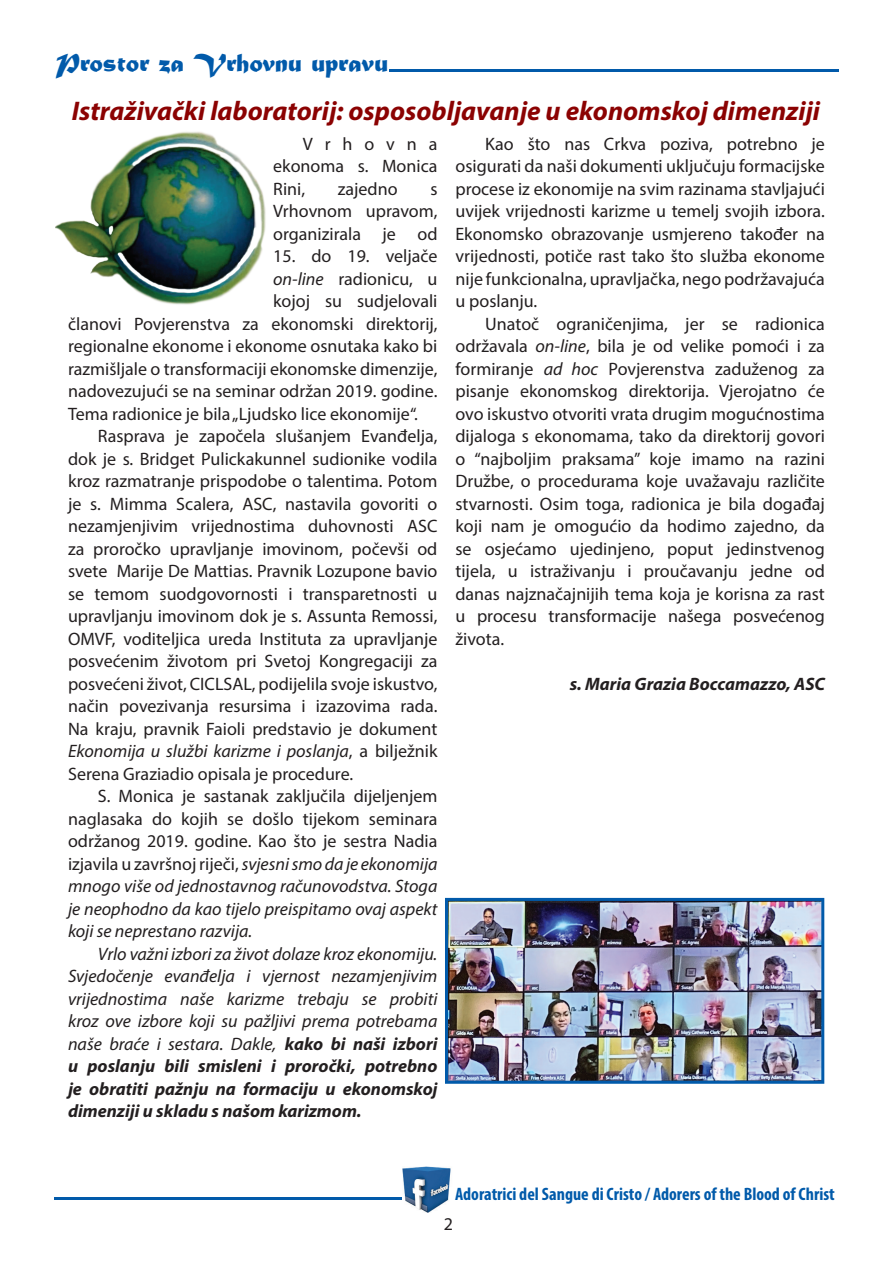
<style>
.page{position:relative;width:893px;height:1263px;background:#fff}
.page>*{position:absolute;margin:0;border:0;box-sizing:border-box;transform-origin:0 0}
.t1{font:italic 700 27px "Myriad Pro";color:#8b0202}
.t2{font:27px "Matura MT Script Capitals";color:#015aaa}
.t3{font:18px/22.5px "Myriad Pro";color:#231f20;text-align:justify}
.t4{font:italic 18px "Myriad Pro";color:#231f20}
.t5{font:italic 700 18px "Myriad Pro";color:#231f20}
.t6{font:700 condensed 18px "Myriad Pro";color:#015aaa}
.s1{font-style:italic}
.s2{font-style:normal}
.s3{font-weight:700}
</style>
<div class="page">
<svg style="left:54px;top:1197px;width:348px;height:3px"></svg>
<img style="left:403px;top:1167px;width:48px;height:45px">
<img style="left:55px;top:132px;width:211px;height:173px">
<img style="left:449px;top:902px;width:371px;height:178px">
<div style="left:445px;top:898px;width:379px;height:186px;border:3px solid #015aaa"></div>
<svg style="left:196px;top:69px;width:643px;height:63px"></svg>
<h1 class="t2" style="left:55px;top:46px;width:335px">Prostor za Vrhovnu upravu</h1>
<h1 class="t1" style="left:72px;top:93px;width:750px">Istraživački laboratorij: osposobljavanje u ekonomskoj dimenziji</h1>
<p class="t3" style="left:273px;top:132px;width:166px;text-indent:30px">Vrhovna ekonoma s. Monica Rini,</p>
<p class="t3" style="left:338px;top:177px;width:61px">zajedno</p>
<p class="t3" style="left:273px;top:177px;width:166px;text-indent:157px">s Vrhovnom upravom, organizirala je od</p>
<p class="t3" style="left:273px;top:244px;width:166px">15. do 19. veljače</p>
<p class="t3" style="left:273px;top:267px;width:166px"><span class="s1">on-line</span> radionicu, u</p>
<p class="t3" style="left:273px;top:289px;width:166px">kojoj su sudjelovali</p>
<p class="t3" style="left:68px;top:312px;width:371px">članovi Povjerenstva za ekonomski direktorij,</p>
<p class="t3" style="left:68px;top:334px;width:371px">regionalne ekonome i ekonome osnutaka kako bi</p>
<p class="t3" style="left:68px;top:357px;width:371px">razmišljale o transformaciji ekonomske dimenzije,</p>
<p class="t3" style="left:68px;top:379px;width:371px">nadovezujući se na seminar održan 2019. godine.</p>
<p class="t3" style="left:68px;top:402px;width:351px">Tema radionice je bila „Ljudsko lice ekonomije“.</p>
<p class="t3" style="left:98px;top:424px;width:341px">Rasprava je započela slušanjem Evanđelja,</p>
<p class="t3" style="left:68px;top:447px;width:371px">dok je s. Bridget Pulickakunnel sudionike vodila</p>
<p class="t3" style="left:68px;top:469px;width:371px">kroz razmatranje prispodobe o talentima. Potom</p>
<p class="t3" style="left:68px;top:492px;width:371px">je s. Mimma Scalera, ASC, nastavila govoriti o</p>
<p class="t3" style="left:68px;top:514px;width:371px">nezamjenjivim vrijednostima duhovnosti ASC</p>
<p class="t3" style="left:68px;top:537px;width:371px">za proročko upravljanje imovinom, počevši od</p>
<p class="t3" style="left:68px;top:559px;width:371px">svete Marije De Mattias. Pravnik Lozupone bavio</p>
<p class="t3" style="left:68px;top:582px;width:371px">se temom suodgovornosti i transparetnosti u</p>
<p class="t3" style="left:68px;top:604px;width:371px">upravljanju imovinom dok je s. Assunta Remossi,</p>
<p class="t3" style="left:68px;top:627px;width:371px">OMVF, voditeljica ureda Instituta za upravljanje</p>
<p class="t3" style="left:68px;top:649px;width:371px">posvećenim životom pri Svetoj Kongregaciji za</p>
<p class="t3" style="left:68px;top:672px;width:371px">posvećeni život, CICLSAL, podijelila svoje iskustvo,</p>
<p class="t3" style="left:68px;top:694px;width:371px">način povezivanja resursima i izazovima rada.</p>
<p class="t3" style="left:68px;top:717px;width:371px">Na kraju, pravnik Faioli predstavio je dokument</p>
<p class="t4" style="left:68px;top:740px;width:371px">Ekonomija u službi karizme i poslanja<span class="s2">, a bilježnik</span></p>
<p class="t3" style="left:68px;top:762px;width:287px">Serena Graziadio opisala je procedure.</p>
<p class="t3" style="left:98px;top:784px;width:341px">S. Monica je sastanak zaključila dijeljenjem</p>
<p class="t3" style="left:68px;top:807px;width:371px">naglasaka do kojih se došlo tijekom seminara</p>
<p class="t3" style="left:68px;top:829px;width:371px">održanog 2019. godine. Kao što je sestra Nadia</p>
<p class="t3" style="left:68px;top:852px;width:371px">izjavila u završnoj riječi, <span class="s1">svjesni smo da je ekonomija</span></p>
<p class="t4" style="left:68px;top:875px;width:371px">mnogo više od jednostavnog računovodstva. Stoga</p>
<p class="t4" style="left:68px;top:897px;width:371px">je neophodno da kao tijelo preispitamo ovaj aspekt</p>
<p class="t4" style="left:68px;top:920px;width:186px">koji se neprestano razvija.</p>
<p class="t4" style="left:98px;top:942px;width:341px">Vrlo važni izbori za život dolaze kroz ekonomiju.</p>
<p class="t4" style="left:68px;top:965px;width:371px">Svjedočenje evanđelja i vjernost nezamjenjivim</p>
<p class="t4" style="left:68px;top:987px;width:371px">vrijednostima naše karizme trebaju se probiti</p>
<p class="t4" style="left:68px;top:1010px;width:371px">kroz ove izbore koji su pažljivi prema potrebama</p>
<p class="t4" style="left:68px;top:1032px;width:371px">naše braće i sestara. Dakle, <span class="s3">kako bi naši izbori</span></p>
<p class="t5" style="left:68px;top:1054px;width:371px">u poslanju bili smisleni i proročki, potrebno</p>
<p class="t5" style="left:68px;top:1077px;width:371px">je obratiti pažnju na formaciju u ekonomskoj</p>
<p class="t5" style="left:68px;top:1099px;width:295px">dimenziji u skladu s našom karizmom.</p>
<p class="t3" style="left:455px;top:132px;width:371px;text-indent:30px">Kao što nas Crkva poziva, potrebno je osigurati da naši dokumenti uključuju formacijske procese iz ekonomije na svim razinama stavljajući uvijek vrijednosti karizme u temelj svojih izbora.<br>Ekonomsko obrazovanje usmjereno također na vrijednosti, potiče rast tako što služba ekonome nije funkcionalna, upravljačka, nego podržavajuća u poslanju.</p>
<p class="t3" style="left:455px;top:312px;width:371px;text-indent:30px">Unatoč ograničenjima, jer se radionica održavala <span class="s1">on-line</span>, bila je od velike pomoći i za formiranje <span class="s1">ad hoc</span> Povjerenstva zaduženog za pisanje ekonomskog direktorija. Vjerojatno će ovo iskustvo otvoriti vrata drugim mogućnostima dijaloga s ekonomama, tako da direktorij govori o “najboljim praksama” koje imamo na razini Družbe, o procedurama koje uvažavaju različite stvarnosti. Osim toga, radionica je bila događaj koji nam je omogućio da hodimo zajedno, da se osjećamo ujedinjeno, poput jedinstvenog tijela, u istraživanju i proučavanju jedne od danas najznačajnijih tema koja je korisna za rast u procesu transformacije našega posvećenog života.</p>
<p class="t5" style="left:570px;top:672px;width:257px">s. Maria Grazia Boccamazzo, ASC</p>
<p class="t6" style="left:455px;top:1182px;width:381px">Adoratrici del Sangue di Cristo / Adorers of the Blood of Christ</p>
<p class="t3" style="left:444px;top:1212px;width:11px">2</p>
</div>
